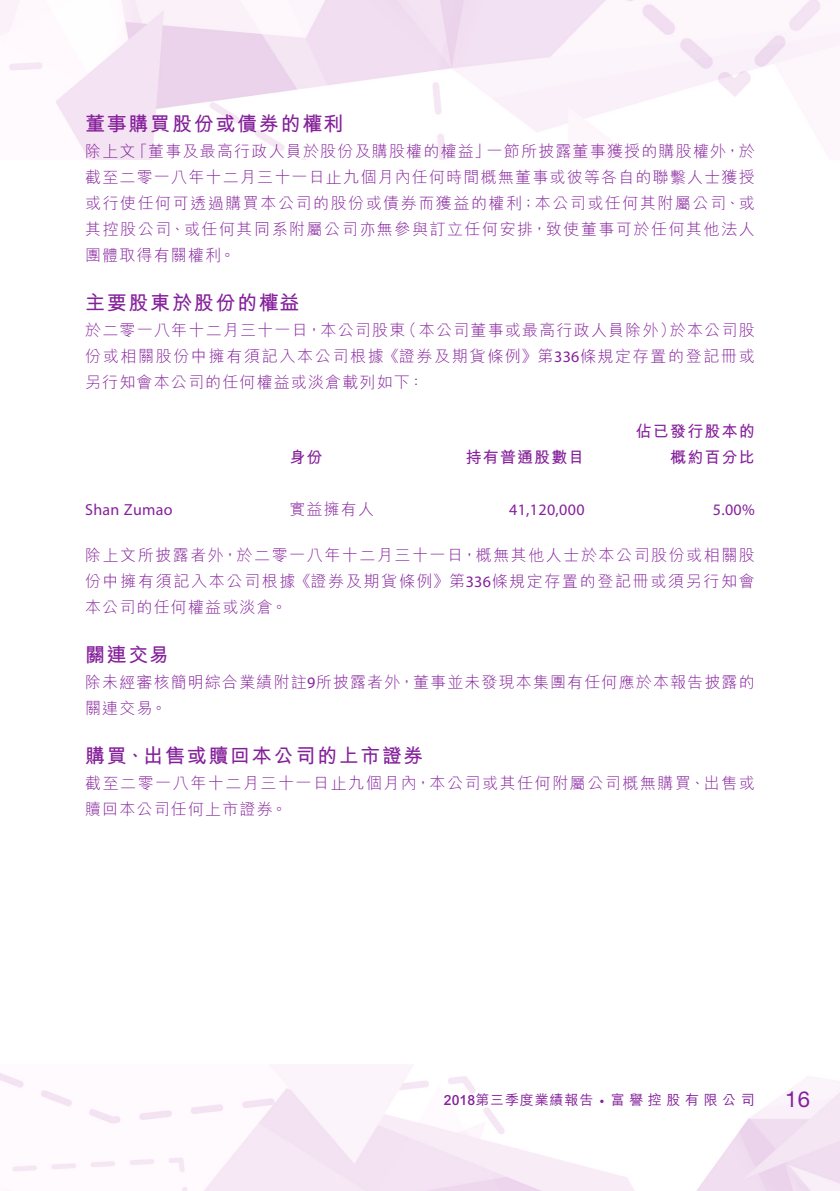
<style>
.page{position:relative;width:840px;height:1191px;background:#fff}
.page>*{position:absolute;margin:0;border:0;box-sizing:border-box;transform-origin:0 0}
.t1{font:22px "Helvetica Neue LT Std";color:#85209b}
.t2{font:700 20px "M Hei HK";letter-spacing:.085em;color:#85209b}
.t3{font:300 16px/26px "M Hei HK";letter-spacing:.075em;color:#85209b}
.t4{font:300 16px/26px "M Hei HK";letter-spacing:.095em;color:#85209b}
.t5{font:16px "Myriad Pro";letter-spacing:.02em;color:#85209b}
.t6{font:700 16px/26px "M Hei HK";letter-spacing:.07em;color:#85209b;text-align:right}
.t7{font:500 14px "M Hei HK";letter-spacing:.06em;color:#85209b}
.t8{font:500 14px "M Hei HK";letter-spacing:.325em;color:#85209b}
.t9{font:600 14px "Myriad Pro";color:#85209b}
.s1{font-family:"Myriad Pro";font-weight:400}
.s2{font-family:"Arial MT Std"}
</style>
<div class="page">
<img style="left:0;top:0;width:839px;height:1191px">
<p class="t2" style="left:85px;top:109px;width:259px">董事購買股份或債券的權利</p>
<p class="t3" style="left:132px;top:138px;width:359px">「董事及最高行政人員於股份及購股權的權益」</p>
<p class="t3" style="left:486px;top:138px;width:270px">一節所披露董事獲授的購股權外，於</p>
<p class="t4" style="left:85px;top:138px;width:671px">除上文<br>截至二零一八年十二月三十一日止九個月內任何時間概無董事或彼等各自的聯繫人士獲授或行使任何可透過購買本公司的股份或債券而獲益的權利；本公司或任何其附屬公司、或其控股公司、或任何其同系附屬公司亦無參與訂立任何安排，致使董事可於任何其他法人團體取得有關權利。</p>
<p class="t2" style="left:85px;top:288px;width:216px">主要股東於股份的權益</p>
<p class="t3" style="left:669px;top:317px;width:86px">於本公司股</p>
<p class="t3" style="left:400px;top:317px;width:276px">（本公司董事或最高行政人員除外）</p>
<p class="t3" style="left:85px;top:317px;width:670px">於二零一八年十二月三十一日，本公司股東<br>份或相關股份中擁有須記入本公司根據《證券及期貨條例》第<span class="s1">336</span>條規定存置的登記冊或另行知會本公司的任何權益或淡倉載列如下：</p>
<p class="t6" style="left:289px;top:442px;width:35px">身份</p>
<p class="t6" style="left:465px;top:442px;width:120px">持有普通股數目</p>
<p class="t6" style="left:635px;top:416px;width:120px">佔已發行股本的概約百分比</p>
<p class="t3" style="left:289px;top:495px;width:86px">實益擁有人</p>
<p class="t5" style="left:85px;top:499px;width:89px">Shan Zumao</p>
<p class="t3" style="left:85px;top:542px;width:671px;text-align:justify">除上文所披露者外，於二零一八年十二月三十一日，概無其他人士於本公司股份或相關股份中擁有須記入本公司根據《證券及期貨條例》第<span class="s1">336</span>條規定存置的登記冊或須另行知會本公司的任何權益或淡倉。</p>
<p class="t2" style="left:85px;top:640px;width:86px">關連交易</p>
<p class="t3" style="left:85px;top:669px;width:670px">除未經審核簡明綜合業績附註<span class="s1">9</span>所披露者外，董事並未發現本集團有任何應於本報告披露的關連交易。</p>
<p class="t2" style="left:85px;top:741px;width:339px">購買、出售或贖回本公司的上市證券</p>
<p class="t4" style="left:85px;top:769px;width:671px">截至二零一八年十二月三十一日止九個月內，本公司或其任何附屬公司概無購買、出售或贖回本公司任何上市證券。</p>
<p class="t5" style="left:509px;top:499px;width:77px">41,120,000</p>
<p class="t5" style="left:712px;top:499px;width:43px">5.00%</p>
<p class="t7" style="left:443px;top:1089px;width:151px"><span class="s2">2018</span>第三季度業績報告</p>
<p class="t9" style="left:599px;top:1091px;width:6px">•</p>
<p class="t8" style="left:610px;top:1089px;width:145px">富譽控股有限公司</p>
<h1 class="t1" style="left:784px;top:1086px;width:26px">16</h1>
</div>
